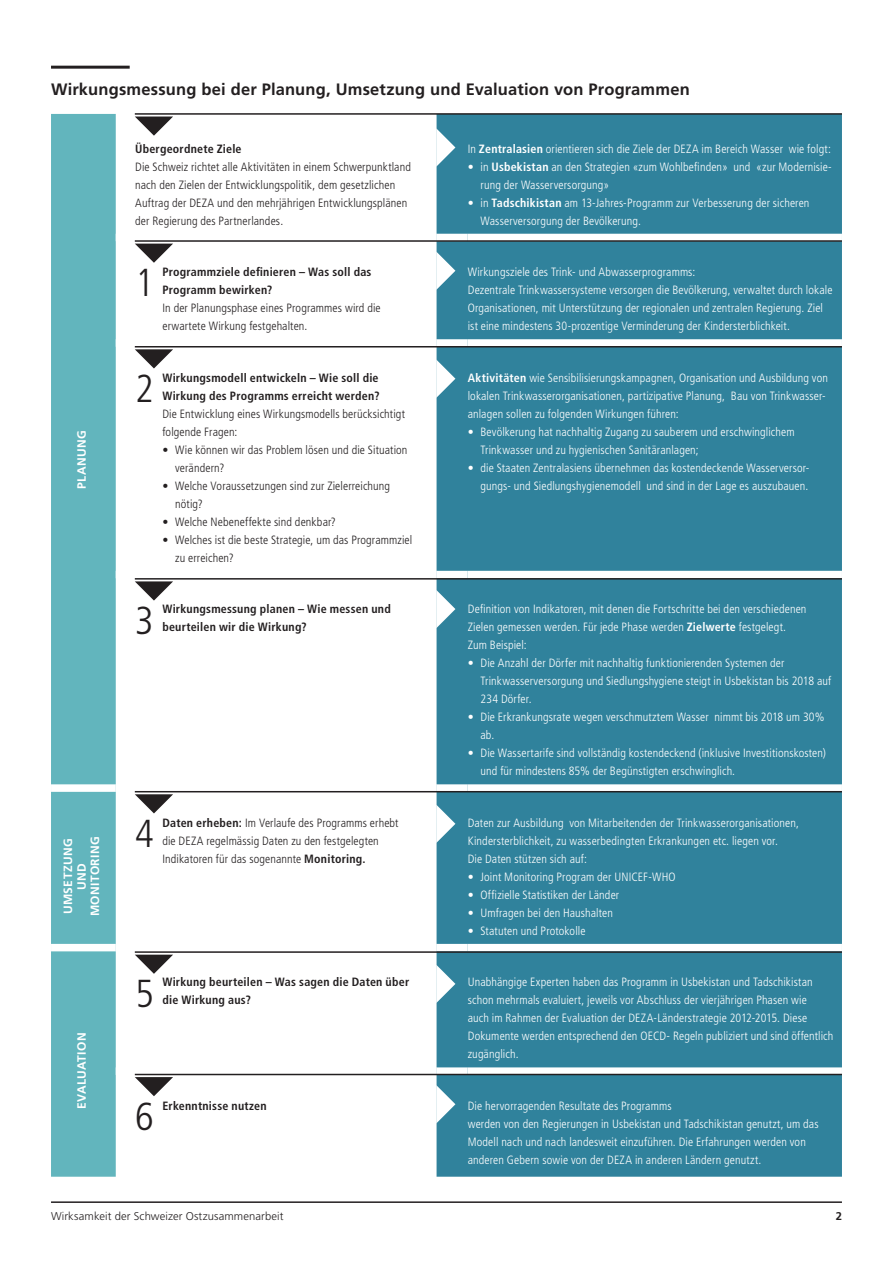
<style>
.page{position:relative;width:893px;height:1263px;background:#fff}
.page>*{position:absolute;margin:0;border:0;box-sizing:border-box;transform-origin:0 0}
.Tabelle{font:300 condensed 39px "Frutiger LT Pro";color:#231f20}
.Titel_Linie{font:700 16.5px "Frutiger LT Pro";letter-spacing:.01em;color:#231f20}
.Tabelle-2{font:300 condensed 12px/18px "Frutiger LT Pro";letter-spacing:.01em;color:#fff}
.Tabelle-3{font:300 condensed 12px/18px "Frutiger LT Pro";letter-spacing:.01em;color:#231f20}
.Tabelle-4{font:700 condensed 12px/18px "Frutiger LT Pro";letter-spacing:.015em;color:#231f20}
.Lauftext{font:700 12px/13.5px "Frutiger LT Pro";letter-spacing:.03em;color:#fff;text-align:center}
.t1{font:300 11.25px "Frutiger LT Pro";letter-spacing:.01em;color:#231f20}
.Lauftext-2{font:700 11.25px "Frutiger LT Pro";color:#231f20}
.s1{font-weight:700}
</style>
<div class="page">
<hr style="left:51px;top:1201px;width:791px;height:2px;background:#231f20">
<hr style="left:51px;top:66px;width:79px;height:3px;background:#231f20">
<div style="left:51px;top:114px;width:65px;height:1063px;background:#62b5bd"></div>
<div style="left:437px;top:115px;width:405px;height:1062px;background:#30829c"></div>
<div style="left:437px;top:234px;width:31px;height:7px;background:#fff"></div>
<div style="left:468px;top:234px;width:374px;height:7px;background:#fff"></div>
<div style="left:437px;top:339px;width:31px;height:8px;background:#fff"></div>
<div style="left:468px;top:339px;width:374px;height:8px;background:#fff"></div>
<div style="left:437px;top:571px;width:31px;height:7px;background:#fff"></div>
<div style="left:468px;top:571px;width:374px;height:7px;background:#fff"></div>
<div style="left:51px;top:784px;width:65px;height:8px;background:#fff"></div>
<div style="left:437px;top:784px;width:31px;height:8px;background:#fff"></div>
<div style="left:468px;top:784px;width:374px;height:8px;background:#fff"></div>
<div style="left:51px;top:944px;width:65px;height:7px;background:#fff"></div>
<div style="left:437px;top:944px;width:31px;height:7px;background:#fff"></div>
<div style="left:468px;top:944px;width:374px;height:7px;background:#fff"></div>
<svg style="left:135px;top:1073px;width:27px;height:1px"></svg>
<svg style="left:162px;top:1073px;width:252px;height:1px"></svg>
<svg style="left:414px;top:1067px;width:23px;height:7px"></svg>
<svg style="left:437px;top:1067px;width:31px;height:7px"></svg>
<svg style="left:468px;top:1067px;width:374px;height:7px"></svg>
<svg style="left:135px;top:117px;width:38px;height:19px"></svg>
<svg style="left:135px;top:244px;width:38px;height:19px"></svg>
<svg style="left:135px;top:349px;width:38px;height:19px"></svg>
<svg style="left:135px;top:581px;width:38px;height:20px"></svg>
<svg style="left:135px;top:794px;width:38px;height:19px"></svg>
<svg style="left:135px;top:955px;width:38px;height:19px"></svg>
<svg style="left:135px;top:1077px;width:38px;height:19px"></svg>
<hr style="left:135px;top:113px;width:707px;height:2px;background:#231f20">
<hr style="left:135px;top:240px;width:707px;height:2px;background:#231f20">
<hr style="left:135px;top:346px;width:707px;height:1px;background:#231f20">
<hr style="left:135px;top:578px;width:707px;height:2px;background:#231f20">
<hr style="left:135px;top:791px;width:707px;height:1px;background:#231f20">
<hr style="left:135px;top:951px;width:707px;height:2px;background:#231f20">
<hr style="left:135px;top:1074px;width:707px;height:1px;background:#231f20">
<svg style="left:436px;top:1085px;width:19px;height:38px"></svg>
<svg style="left:436px;top:965px;width:19px;height:38px"></svg>
<svg style="left:436px;top:805px;width:19px;height:38px"></svg>
<svg style="left:436px;top:590px;width:19px;height:38px"></svg>
<svg style="left:436px;top:360px;width:19px;height:38px"></svg>
<svg style="left:436px;top:252px;width:19px;height:38px"></svg>
<svg style="left:436px;top:128px;width:19px;height:39px"></svg>
<p class="Titel_Linie" style="left:51px;top:80px;width:640px">Wirkungsmessung bei der Planung, Umsetzung und Evaluation von Programmen</p>
<p class="Tabelle-3" style="left:135px;top:140px;width:277px"><span class="s1">Übergeordnete Ziele<br></span>Die Schweiz richtet alle Aktivitäten in einem Schwerpunktland nach den Zielen der Entwicklungspolitik, dem gesetzlichen Auftrag der DEZA und den mehrjährigen Entwicklungsplänen der Regierung des Partnerlandes.</p>
<p class="Tabelle-2" style="left:468px;top:140px;width:365px">In <span class="s1">Zentralasien</span> orientieren sich die Ziele der DEZA im Bereich Wasser wie folgt:</p>
<p class="Tabelle-2" style="left:480px;top:158px;width:353px;text-indent:-13px">• in <span class="s1">Usbekistan</span> an den Strategien «zum Wohlbefinden» und «zur Modernisie&shy;rung der Wasserversorgung»</p>
<p class="Tabelle-2" style="left:480px;top:194px;width:330px;text-indent:-13px">• in <span class="s1">Tadschikistan</span> am 13-Jahres-Programm zur Verbesserung der sicheren<br>Wasserversorgung der Bevölkerung.</p>
<p class="Lauftext" style="left:75px;top:489px;width:60px;rotate:-90deg">PLANUNG</p>
<p class="Lauftext" style="left:61px;top:916px;width:81px;rotate:-90deg">UMSETZUNG<br>UND<br>MONITORING</p>
<p class="Lauftext" style="left:75px;top:1109px;width:78px;rotate:-90deg">EVALUATION</p>
<p class="Tabelle" style="left:135px;top:261px;width:20px">1</p>
<p class="Tabelle-3" style="left:162px;top:263px;width:220px"><span class="s1">Programmziele definieren – Was soll das Programm bewirken?<br></span>In der Planungsphase eines Programmes wird die erwartete Wirkung festgehalten.</p>
<p class="Tabelle-2" style="left:468px;top:263px;width:229px">Wirkungsziele des Trink- und Abwasserprogramms:</p>
<p class="Tabelle-2" style="left:468px;top:281px;width:366px">Dezentrale Trinkwassersysteme versorgen die Bevölkerung, verwaltet durch lokale<br>Organisationen, mit Unterstützung der regionalen und zentralen Regierung. Ziel ist eine mindestens 30-prozentige Verminderung der Kindersterblichkeit.</p>
<p class="Tabelle" style="left:135px;top:366px;width:20px">2</p>
<p class="Tabelle-4" style="left:162px;top:369px;width:219px">Wirkungsmodell entwickeln – Wie soll die<br>Wirkung des Programms erreicht werden?</p>
<p class="Tabelle-3" style="left:162px;top:405px;width:244px">Die Entwicklung eines Wirkungsmodells berücksichtigt folgende Fragen:</p>
<p class="Tabelle-3" style="left:175px;top:441px;width:234px;text-indent:-13px">• Wie können wir das Problem lösen und die Situation verändern?</p>
<p class="Tabelle-3" style="left:175px;top:477px;width:216px;text-indent:-13px">• Welche Voraussetzungen sind zur Zielerreichung nötig?</p>
<p class="Tabelle-3" style="left:162px;top:513px;width:175px">• Welche Nebeneffekte sind denkbar?</p>
<p class="Tabelle-3" style="left:175px;top:531px;width:239px;text-indent:-13px">• Welches ist die beste Strategie, um das Programmziel zu erreichen?</p>
<p class="Tabelle-2" style="left:468px;top:369px;width:362px"><span class="s1">Aktivitäten</span> wie Sensibilisierungskampagnen, Organisation und Ausbildung von lokalen Trinkwasserorganisationen, partizipative Planung, Bau von Trinkwasser&shy;anlagen sollen zu folgenden Wirkungen führen:</p>
<p class="Tabelle-2" style="left:480px;top:423px;width:316px;text-indent:-13px">• Bevölkerung hat nachhaltig Zugang zu sauberem und erschwinglichem<br>Trinkwasser und zu hygienischen Sanitäranlagen;</p>
<p class="Tabelle-2" style="left:468px;top:459px;width:343px;text-align:right">• die Staaten Zentralasiens übernehmen das kostendeckende Wasserversor&shy;gungs- und Siedlungshygienemodell und sind in der Lage es auszubauen.</p>
<p class="Tabelle" style="left:135px;top:598px;width:20px">3</p>
<p class="Tabelle-4" style="left:162px;top:600px;width:230px">Wirkungsmessung planen – Wie messen und beurteilen wir die Wirkung?</p>
<p class="Tabelle-2" style="left:468px;top:600px;width:340px">Definition von Indikatoren, mit denen die Fortschritte bei den verschiedenen<br>Zielen gemessen werden. Für jede Phase werden <span class="s1">Zielwerte</span> festgelegt.<br>Zum Beispiel:</p>
<p class="Tabelle-2" style="left:480px;top:654px;width:352px;text-indent:-13px">• Die Anzahl der Dörfer mit nachhaltig funktionierenden Systemen der<br>Trinkwasserversorgung und Siedlungshygiene steigt in Usbekistan bis 2018 auf<br>234 Dörfer.</p>
<p class="Tabelle-2" style="left:480px;top:708px;width:345px;text-indent:-13px">• Die Erkrankungsrate wegen verschmutztem Wasser nimmt bis 2018 um 30% ab.</p>
<p class="Tabelle-2" style="left:480px;top:744px;width:347px;text-indent:-13px">• Die Wassertarife sind vollständig kostendeckend (inklusive Investitionskosten) und für mindestens 85% der Begünstigten erschwinglich.</p>
<p class="Tabelle" style="left:135px;top:811px;width:20px">4</p>
<p class="Tabelle-3" style="left:162px;top:814px;width:238px"><span class="s1">Daten erheben:</span> Im Verlaufe des Programms erhebt die DEZA regelmässig Daten zu den festgelegten<br>Indikatoren für das sogenannte <span class="s1">Monitoring.</span></p>
<p class="Tabelle-2" style="left:468px;top:814px;width:333px">Daten zur Ausbildung von Mitarbeitenden der Trinkwasserorganisationen,<br>Kindersterblichkeit, zu wasserbedingten Erkrankungen etc. liegen vor.</p>
<p class="Tabelle-2" style="left:468px;top:850px;width:121px">Die Daten stützen sich auf:</p>
<p class="Tabelle-2" style="left:468px;top:868px;width:209px">• Joint Monitoring Program der UNICEF-WHO</p>
<p class="Tabelle-2" style="left:468px;top:886px;width:153px">• Offizielle Statistiken der Länder</p>
<p class="Tabelle-2" style="left:468px;top:904px;width:147px">• Umfragen bei den Haushalten</p>
<p class="Tabelle-2" style="left:468px;top:922px;width:119px">• Statuten und Protokolle</p>
<p class="Tabelle" style="left:135px;top:971px;width:20px">5</p>
<p class="Tabelle-4" style="left:162px;top:973px;width:248px">Wirkung beurteilen – Was sagen die Daten über die Wirkung aus?</p>
<p class="Tabelle-2" style="left:468px;top:973px;width:367px">Unabhängige Experten haben das Programm in Usbekistan und Tadschikistan schon mehrmals evaluiert, jeweils vor Abschluss der vierjährigen Phasen wie<br>auch im Rahmen der Evaluation der DEZA-Länderstrategie 2012-2015. Diese Dokumente werden entsprechend den OECD- Regeln publiziert und sind öffentlich zugänglich.</p>
<p class="Tabelle" style="left:135px;top:1094px;width:20px">6</p>
<p class="Tabelle-4" style="left:162px;top:1097px;width:106px">Erkenntnisse nutzen</p>
<p class="Tabelle-2" style="left:468px;top:1097px;width:205px">Die hervorragenden Resultate des Programms</p>
<p class="Tabelle-2" style="left:468px;top:1115px;width:352px">werden von den Regierungen in Usbekistan und Tadschikistan genutzt, um das<br>Modell nach und nach landesweit einzuführen. Die Erfahrungen werden von anderen Gebern sowie von der DEZA in anderen Ländern genutzt.</p>
<p class="t1" style="left:51px;top:1209px;width:234px">Wirksamkeit der Schweizer Ostzusammenarbeit</p>
<p class="Lauftext-2" style="left:836px;top:1209px;width:8px">2</p>
</div>
